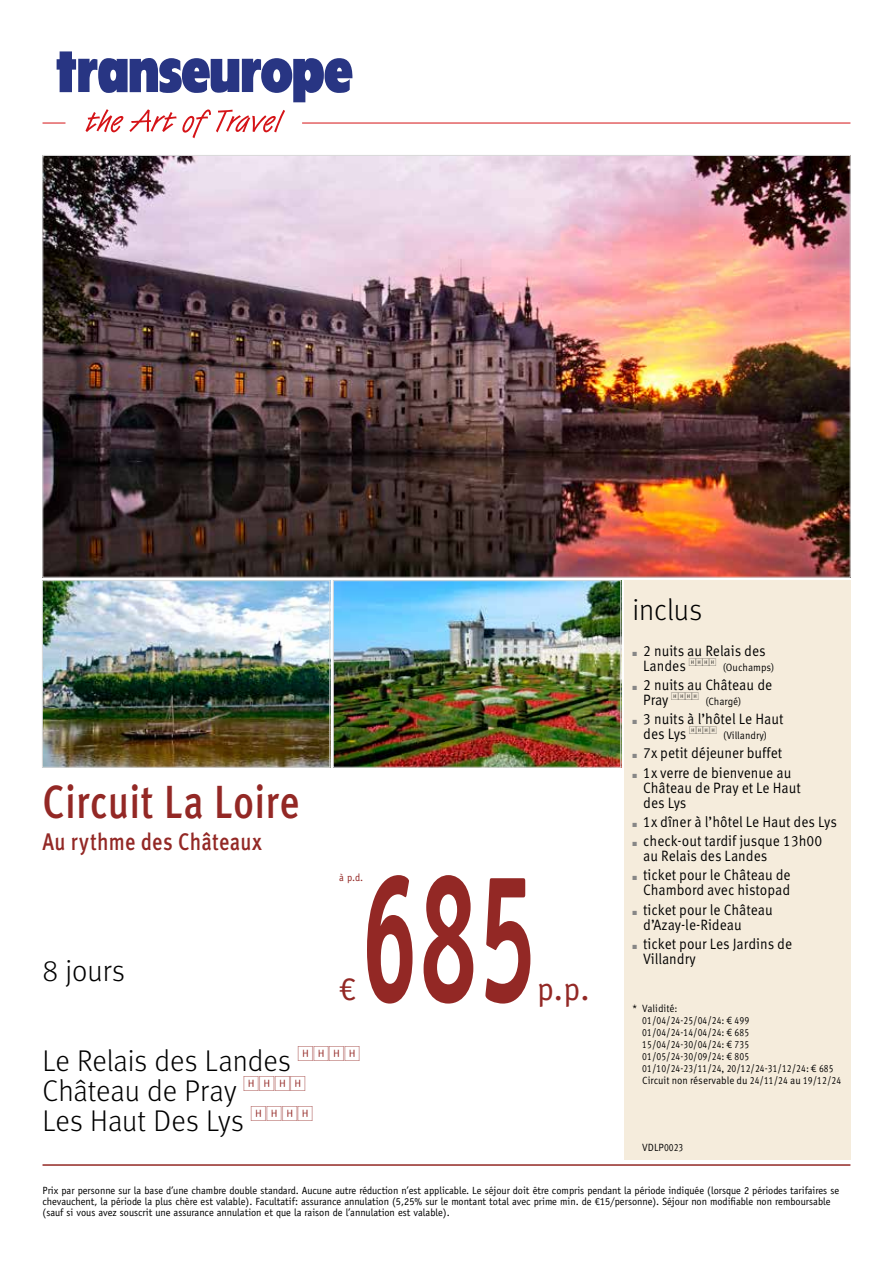
<style>
.page{position:relative;width:893px;height:1263px;background:#fff}
.page>*{position:absolute;margin:0;border:0;box-sizing:border-box;transform-origin:0 0}
.t1{font:700 183px "Officina Sans Std";color:#932825;scale:.58 1}
.t2{font:500 46.5px "Meta Pro";letter-spacing:.005em;color:#932825;scale:.83 1}
.t3{font:33.15px "Officina Sans Std";color:#932825}
.t4{font:300 30px/30px "Meta Pro";color:#000}
.t5{font:500 24px "Meta Pro";letter-spacing:.01em;color:#932825;scale:.83 1}
.t6{font:15px/15px "Meta Correspondence Pro";color:#000;scale:.9 1}
.t7{font:10.5px/11.2px "Officina Sans Std";color:#000}
.t8{font:10.5px/12px "Meta Correspondence Pro";color:#000;scale:.91 1}
.t9{font:10.5px "Officina Sans Std";color:#932825}
.s1{color:#878787}
</style>
<div class="page">
<div style="left:624px;top:580px;width:226px;height:580px;background:#f5ecdc"></div>
<svg style="left:43px;top:123px;width:22px;height:1px"></svg>
<hr style="left:302px;top:123px;width:548px;height:1px;background:#d51317">
<svg style="left:86px;top:109px;width:37px;height:23px"></svg>
<svg style="left:129px;top:109px;width:156px;height:29px"></svg>
<div style="left:227px;top:59px;width:12px;height:33px;background:#283583"></div>
<svg style="left:57px;top:51px;width:179px;height:42px"></svg>
<svg style="left:242px;top:58px;width:111px;height:44px"></svg>
<hr style="left:43px;top:1164px;width:807px;height:2px;background:#932825">
<img style="left:45px;top:157px;width:803px;height:418px">
<img style="left:44px;top:582px;width:284px;height:183px">
<div style="left:42px;top:580px;width:288px;height:187px;border:1px solid #dadada"></div>
<img style="left:335px;top:582px;width:284px;height:183px">
<div style="left:333px;top:580px;width:288px;height:187px;border:1px solid #dadada"></div>
<h2 class="t2" style="left:43px;top:766px;width:311px">Circuit La Loire</h2>
<h3 class="t5" style="left:43px;top:823px;width:266px">Au rythme des Châteaux</h3>
<h3 class="t4" style="left:43px;top:954px;width:84px">8 jours</h3>
<p class="t9" style="left:339px;top:871px;width:26px">à p.d.</p>
<h1 class="t1" style="left:360px;top:824px;width:307px">685</h1>
<h3 class="t3" style="left:339px;top:970px;width:18px">€</h3>
<h3 class="t3" style="left:537px;top:970px;width:54px">p.p.</h3>
<h3 class="t4" style="left:43px;top:1044px;width:319px">Le Relais des Landes <sup>HHHH<br></sup>Château de Pray <sup>HHHH<br></sup>Les Haut Des Lys <sup>HHHH</sup></h3>
<h3 class="t4" style="left:632px;top:593px;width:71px">inclus</h3>
<h3 class="t6" style="left:643px;top:642px;width:138px;text-indent:-11px"><span class="s1">■</span> 2 nuits au Relais des<br>Landes <sup>HHHH</sup></h3>
<p class="t8" style="left:723px;top:660px;width:58px">(Ouchamps)</p>
<h3 class="t6" style="left:643px;top:676px;width:145px;text-indent:-11px"><span class="s1">■</span> 2 nuits au Château de<br>Pray <sup>HHHH</sup></h3>
<p class="t8" style="left:705px;top:695px;width:41px">(Chargé)</p>
<h3 class="t6" style="left:643px;top:710px;width:157px;text-indent:-11px"><span class="s1">■</span> 3 nuits à l’hôtel Le Haut des Lys <sup>HHHH</sup></h3>
<p class="t8" style="left:723px;top:729px;width:50px">(Villandry)</p>
<h3 class="t6" style="left:632px;top:745px;width:168px"><span class="s1">■</span> 7x petit déjeuner buffet</h3>
<h3 class="t6" style="left:643px;top:764px;width:177px;text-indent:-11px"><span class="s1">■</span> 1x verre de bienvenue au<br>Château de Pray et Le Haut des Lys</h3>
<h3 class="t6" style="left:632px;top:813px;width:229px"><span class="s1">■</span> 1x dîner à l’hôtel Le Haut des Lys</h3>
<h3 class="t6" style="left:643px;top:832px;width:201px;text-indent:-11px"><span class="s1">■</span> check-out tardif jusque 13h00 au Relais des Landes</h3>
<h3 class="t6" style="left:632px;top:867px;width:177px;text-align:right"><span class="s1">■</span> ticket pour le Château de<br>Chambord avec histopad</h3>
<h3 class="t6" style="left:643px;top:901px;width:145px;text-indent:-11px"><span class="s1">■</span> ticket pour le Château d’Azay-le-Rideau</h3>
<h3 class="t6" style="left:643px;top:935px;width:167px;text-indent:-11px"><span class="s1">■</span> ticket pour Les Jardins de<br>Villandry</h3>
<p class="t8" style="left:642px;top:1001px;width:220px;text-indent:-10px">* Validité:<br>01/04/24-25/04/24: € 499<br>01/04/24-14/04/24: € 685<br>15/04/24-30/04/24: € 735<br>01/05/24-30/09/24: € 805<br>01/10/24-23/11/24, 20/12/24-31/12/24: € 685<br>Circuit non réservable du 24/11/24 au 19/12/24</p>
<p class="t8" style="left:642px;top:1140px;width:47px">VDLP0023</p>
<p class="t7" style="left:43px;top:1184px;width:798px">Prix par personne sur la base d’une chambre double standard. Aucune autre réduction n’est applicable. Le séjour doit être compris pendant la période indiquée (lorsque 2 périodes tarifaires se chevauchent, la période la plus chère est valable). Facultatif: assurance annulation (5,25% sur le montant total avec prime min. de €15/personne). Séjour non modifiable non remboursable (sauf si vous avez souscrit une assurance annulation et que la raison de l’annulation est valable).</p>
</div>
